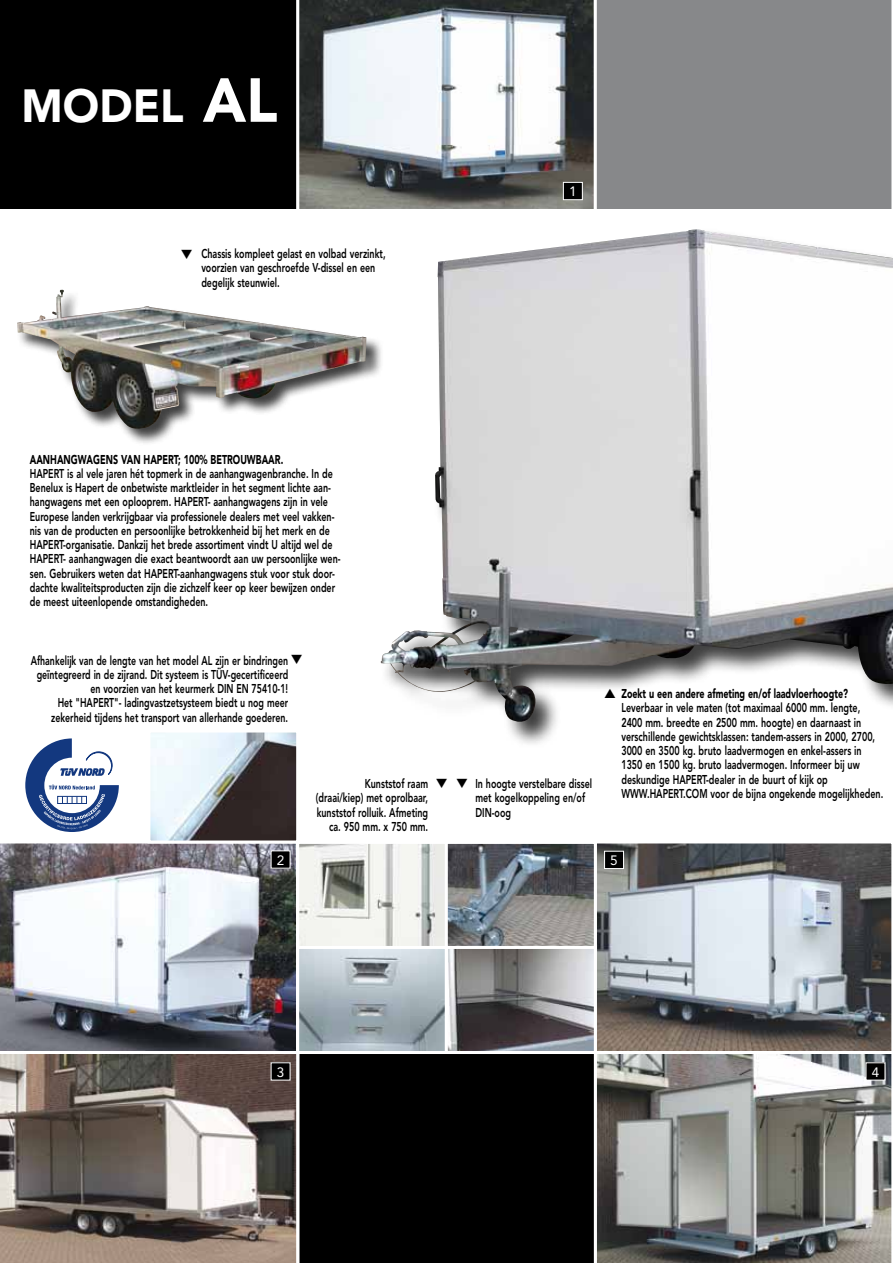
<style>
.page{position:relative;width:893px;height:1263px;background:#fff}
.page>*{position:absolute;margin:0;border:0;box-sizing:border-box;transform-origin:0 0}
.t1{font:900 46.2px "Avenir LT Std";color:#fff;scale:.95 1}
.t2{font:13.5px "Avenir LT Std";color:#fff}
.t3{font:800 12.75px/14.2px "Avenir LT Std";color:#000;scale:.7 1}
.t4{font:800 12.75px "Avenir LT Std";color:#000;scale:.69 1}
.t5{font:900 12.75px "Avenir LT Std";color:#000;scale:.7 1}
.s1{font-size:61.5px}
</style>
<div class="page">
<svg style="left:597px;top:1054px;width:295px;height:209px;background:#8a8b88"></svg>
<div style="left:866px;top:1063px;width:19px;height:17px;background:#000"></div>
<img style="left:0;top:843px;width:296px;height:208px">
<div style="left:299px;top:1054px;width:295px;height:209px;background:#000"></div>
<svg style="left:0;top:1054px;width:297px;height:209px;background:#80756e"></svg>
<svg style="left:597px;top:843px;width:295px;height:208px;background:#8c8f93"></svg>
<svg style="left:299px;top:0;width:295px;height:209px"></svg>
<div style="left:596px;top:0;width:296px;height:209px;background:#87888a"></div>
<div style="left:17px;top:290px;width:367px;height:156px;background:#000;opacity:.75"></div>
<img style="left:17px;top:290px;width:349px;height:141px">
<div style="left:0;top:0;width:297px;height:209px;background:#000"></div>
<div style="left:380px;top:229px;width:513px;height:519px;background:#fff"></div>
<img style="left:381px;top:229px;width:512px;height:498px">
<div style="left:271px;top:851px;width:19px;height:17px;background:#000"></div>
<div style="left:271px;top:850px;width:19px;height:18px;border:1px solid #fff"></div>
<div style="left:563px;top:182px;width:19px;height:18px;background:#000"></div>
<div style="left:563px;top:182px;width:20px;height:18px;border:1px solid #fff"></div>
<div style="left:605px;top:851px;width:18px;height:17px;background:#000"></div>
<div style="left:604px;top:851px;width:20px;height:18px;border:1px solid #fff"></div>
<div style="left:271px;top:1063px;width:19px;height:17px;background:#000"></div>
<img style="left:300px;top:845px;width:293px;height:205px">
<div style="left:296px;top:841px;width:152px;height:108px;border:3px solid #fff"></div>
<div style="left:296px;top:946px;width:152px;height:108px;border:3px solid #fff"></div>
<img style="left:151px;top:733px;width:144px;height:106px">
<div style="left:147px;top:729px;width:152px;height:114px;border:3px solid #fff"></div>
<div style="left:445px;top:841px;width:152px;height:108px;border:3px solid #fff"></div>
<div style="left:445px;top:946px;width:152px;height:108px;border:3px solid #fff"></div>
<div style="left:0;top:729px;width:149px;height:113px;background:#fff"></div>
<svg style="left:25px;top:738px;width:94px;height:94px"></svg>
<svg style="left:605px;top:689px;width:10px;height:9px"></svg>
<h1 class="t1" style="left:22px;top:78px;width:265px">MODEL <span class="s1">AL</span></h1>
<p class="t3" style="left:201px;top:246px;width:265px">Chassis kompleet gelast en volbad verzinkt, voorzien van geschroefde V-dissel en een degelijk steunwiel.</p>
<p class="t2" style="left:569px;top:184px;width:9px">1</p>
<p class="t5" style="left:30px;top:451px;width:11px">AANHANGWAGENS</p>
<p class="t5" style="left:121px;top:451px;width:42px">VAN HAPE</p>
<p class="t5" style="left:168px;top:451px;width:104px">RT; 100% BET ROUWBAA</p>
<p class="t5" style="left:275px;top:451px;width:14px">R.</p>
<p class="t3" style="left:30px;top:466px;width:446px">HAPERT is al vele jaren hét topmerk in de aanhangwagenbranche. In de Benelux is Hapert de onbetwiste marktleider in het segment lichte aan&shy;hangwagens met een oplooprem. HAPERT- aanhangwagens zijn in vele Europese landen verkrijgbaar via professionele dealers met veel vakken&shy;nis van de producten en persoonlijke betrokkenheid bij het merk en de HAPERT-organisatie. Dankzij het brede assortiment vindt U altijd wel de HAPERT- aanhangwagen die exact beantwoordt aan uw persoonlijke wen&shy;sen. Gebruikers weten dat HAPERT-aanhangwagens stuk voor stuk door&shy;dachte kwaliteitsproducten zijn die zichzelf keer op keer bewijzen onder de meest uiteenlopende omstandigheden.</p>
<p class="t4" style="left:31px;top:653px;width:396px">Afhankelijk van de lengte van het model AL zijn er bindringen ❑</p>
<p class="t4" style="left:37px;top:667px;width:366px">geïntegreerd in de zijrand. Dit systeem is TÜV-gecertificeerd</p>
<p class="t4" style="left:90px;top:681px;width:288px">en voorzien van het keurmerk DIN EN 75410-1!</p>
<p class="t4" style="left:58px;top:695px;width:336px">Het "HAPERT"- ladingvastzetsysteem biedt u nog meer</p>
<p class="t4" style="left:51px;top:710px;width:345px">zekerheid tijdens het transport van allerhande goederen.</p>
<p class="t2" style="left:277px;top:852px;width:9px">2</p>
<p class="t3" style="left:316px;top:776px;width:162px;text-align:right">Kunststof raam (draai/kiep) met oprolbaar, kunststof rolluik. Afmeting ca. 950 mm. x 750 mm.</p>
<p class="t3" style="left:475px;top:777px;width:168px">In hoogte verstelbare dissel met kogelkoppeling en/of<br>DIN-oog</p>
<p class="t5" style="left:621px;top:686px;width:325px">Zoekt u een andere afmeting en/of laadvloerhoogte?</p>
<p class="t3" style="left:621px;top:701px;width:376px">Leverbaar in vele maten (tot maximaal 6000 mm. lengte, 2400 mm. breedte en 2500 mm. hoogte) en daarnaast in verschillende gewichtsklassen: tandem-assers in 2000, 2700, 3000 en 3500 kg. bruto laadvermogen en enkel-assers in 1350 en 1500 kg. bruto laadvermogen. Informeer bij uw deskundige HAPERT-dealer in de buurt of kijk op WWW.HAPERT.COM voor de bijna ongekende mogelijkheden.</p>
<p class="t2" style="left:610px;top:852px;width:9px">5</p>
<p class="t2" style="left:277px;top:1064px;width:9px">3</p>
<p class="t2" style="left:872px;top:1064px;width:9px">4</p>
</div>
